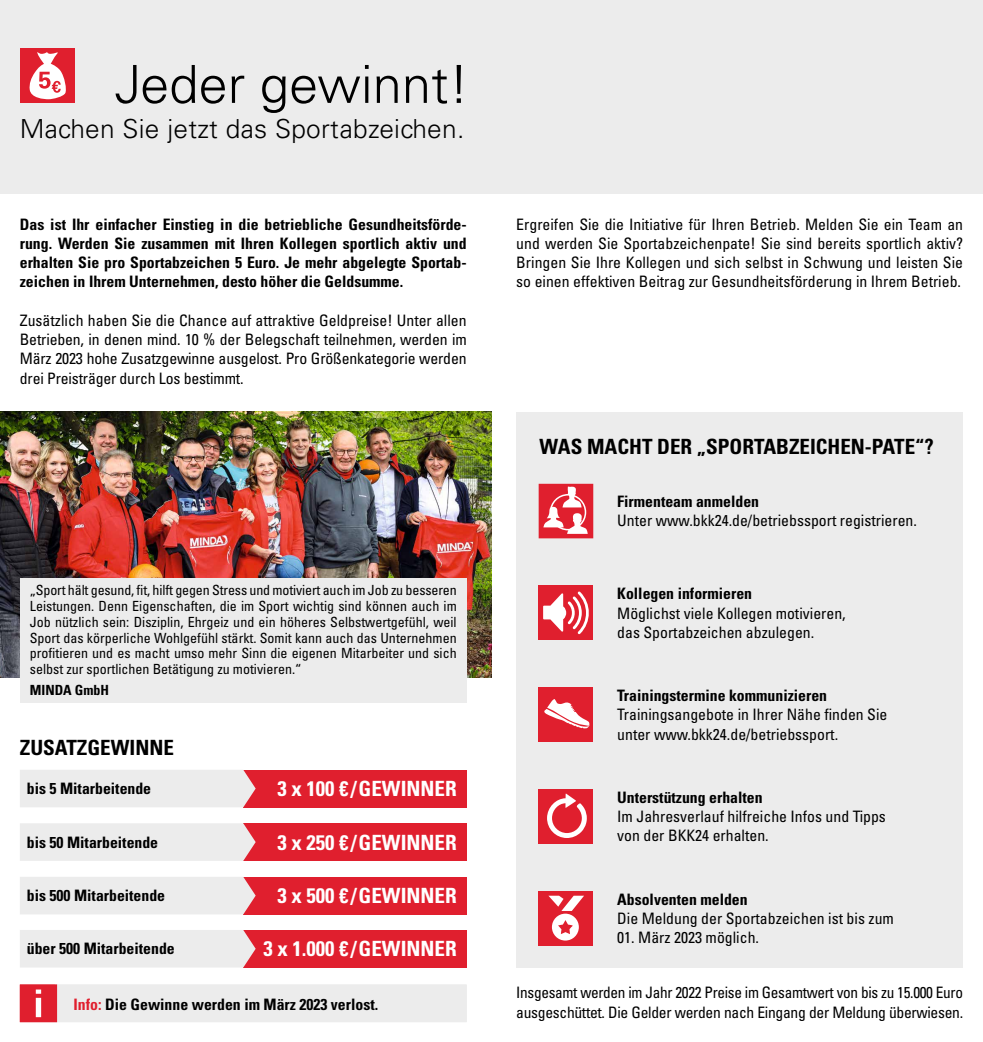
<style>
.page{position:relative;width:983px;height:1042px;background:#fff}
.page>*{position:absolute;margin:0;border:0;box-sizing:border-box;transform-origin:0 0}
.t1{font:300 52.5px "Univers LT Std";color:#000}
.t2{font:300 26.25px "Univers LT Std";letter-spacing:.01em;color:#000}
.t3{font:700 condensed 21px "Univers LT Std";color:#fff}
.t4{font:700 condensed 21px "Univers LT Std";color:#000}
.t5{font:condensed 15.75px/19.2px "Univers LT Std";color:#000}
.t6{font:700 condensed 15.75px/19.2px "Univers LT Std";color:#000;text-align:justify}
.t7{font:condensed 15.75px/19.2px "Univers LT Std";letter-spacing:-.02em;color:#000}
.t8{font:condensed 14px/15.8px "Univers LT Std";color:#000;text-align:justify}
.t9{font:700 condensed 14px "Univers LT Std";color:#000}
.s1{color:#e01f2e}
</style>
<div class="page">
<div style="left:516px;top:412px;width:446px;height:555px;background:#ececec"></div>
<div style="left:0;top:0;width:982px;height:193px;background:#ececec"></div>
<div style="left:20px;top:48px;width:54px;height:55px;background:#e01f2e"></div>
<svg style="left:29px;top:52px;width:37px;height:47px"></svg>
<img style="left:0;top:412px;width:491px;height:265px">
<div style="left:20px;top:578px;width:446px;height:124px;background:#ececec"></div>
<div style="left:538px;top:687px;width:55px;height:55px;background:#e01f2e"></div>
<svg style="left:544px;top:699px;width:45px;height:29px"></svg>
<div style="left:538px;top:891px;width:55px;height:54px;background:#e01f2e"></div>
<svg style="left:548px;top:895px;width:36px;height:45px"></svg>
<div style="left:538px;top:789px;width:55px;height:54px;background:#e01f2e"></div>
<div style="left:538px;top:484px;width:55px;height:54px;background:#e01f2e"></div>
<svg style="left:543px;top:486px;width:44px;height:48px"></svg>
<div style="left:549px;top:494px;width:37px;height:36px;border:2px solid #fff;border-radius:50%"></div>
<div style="left:538px;top:585px;width:55px;height:55px;background:#e01f2e"></div>
<svg style="left:543px;top:591px;width:46px;height:43px"></svg>
<svg style="left:547px;top:793px;width:39px;height:45px"></svg>
<div style="left:243px;top:770px;width:223px;height:37px;background:#e01f2e"></div>
<div style="left:20px;top:770px;width:235px;height:37px;background:#ececec"></div>
<div style="left:243px;top:823px;width:223px;height:38px;background:#e01f2e"></div>
<div style="left:20px;top:823px;width:235px;height:38px;background:#ececec"></div>
<div style="left:243px;top:877px;width:223px;height:37px;background:#e01f2e"></div>
<div style="left:20px;top:877px;width:235px;height:37px;background:#ececec"></div>
<div style="left:243px;top:930px;width:223px;height:37px;background:#e01f2e"></div>
<div style="left:20px;top:930px;width:235px;height:37px;background:#ececec"></div>
<svg style="left:20px;top:984px;width:446px;height:38px;background:#ebdcdd"></svg>
<h1 class="t1" style="left:115px;top:53px;width:355px">Jeder gewinnt!</h1>
<h2 class="t2" style="left:20px;top:113px;width:446px">Machen Sie jetzt das Sportabzeichen.</h2>
<p class="t6" style="left:20px;top:214px;width:448px">Das ist Ihr einfacher Einstieg in die betriebliche Gesundheitsförde&shy;rung. Werden Sie zusammen mit Ihren Kollegen sportlich aktiv und erhalten Sie pro Sportabzeichen 5 Euro. Je mehr abgelegte Sportab&shy;zeichen in Ihrem Unternehmen, desto höher die Geldsumme.</p>
<p class="t5" style="left:20px;top:310px;width:448px;text-align:justify">Zusätzlich haben Sie die Chance auf attraktive Geldpreise! Unter allen Betrieben, in denen mind. 10 % der Belegschaft teilnehmen, werden im März 2023 hohe Zusatzgewinne ausgelost. Pro Größenkategorie werden drei Preisträger durch Los bestimmt.</p>
<p class="t8" style="left:30px;top:582px;width:428px">„Sport hält gesund, fit, hilft gegen Stress und motiviert auch im Job zu besseren Leistungen. Denn Eigenschaften, die im Sport wichtig sind können auch im Job nützlich sein: Disziplin, Ehrgeiz und ein höheres Selbstwertgefühl, weil Sport das körperliche Wohlgefühl stärkt. Somit kann auch das Unternehmen profitieren und es macht umso mehr Sinn die eigenen Mitarbeiter und sich selbst zur sportlichen Betätigung zu motivieren.“</p>
<p class="t9" style="left:30px;top:681px;width:81px">MINDA GmbH</p>
<h3 class="t4" style="left:20px;top:734px;width:155px">ZUSATZGEWINNE</h3>
<p class="t6" style="left:27px;top:779px;width:126px">bis 5 Mitarbeitende</p>
<h3 class="t3" style="left:277px;top:776px;width:181px">3 x 100 €/GEWINNER</h3>
<p class="t6" style="left:27px;top:832px;width:133px">bis 50 Mitarbeitende</p>
<h3 class="t3" style="left:277px;top:829px;width:181px">3 x 250 €/GEWINNER</h3>
<p class="t6" style="left:27px;top:886px;width:140px">bis 500 Mitarbeitende</p>
<h3 class="t3" style="left:277px;top:883px;width:181px">3 x 500 €/GEWINNER</h3>
<p class="t6" style="left:27px;top:939px;width:149px">über 500 Mitarbeitende</p>
<h3 class="t3" style="left:263px;top:936px;width:195px">3 x 1.000 €/GEWINNER</h3>
<p class="t6" style="left:74px;top:994px;width:306px"><span class="s1">Info:</span> Die Gewinne werden im März 2023 verlost.</p>
<p class="t6" style="left:306px;top:994px;width:66px">2 verlost.</p>
<p class="t5" style="left:516px;top:214px;width:448px;text-align:justify">Ergreifen Sie die Initiative für Ihren Betrieb. Melden Sie ein Team an und werden Sie Sportabzeichenpate! Sie sind bereits sportlich aktiv?<br>Bringen Sie Ihre Kollegen und sich selbst in Schwung und leisten Sie so einen effektiven Beitrag zur Gesundheitsförderung in Ihrem Betrieb.</p>
<h3 class="t4" style="left:539px;top:433px;width:395px">WAS MACHT DER „SPORTABZEICHEN-PATE“?</h3>
<p class="t6" style="left:617px;top:492px;width:143px">Firmenteam anmelden</p>
<p class="t5" style="left:617px;top:511px;width:301px">Unter www.bkk24.de/betriebssport registrieren.</p>
<p class="t6" style="left:617px;top:584px;width:136px">Kollegen informieren</p>
<p class="t5" style="left:617px;top:603px;width:230px">Möglichst viele Kollegen motivieren, das Sportabzeichen abzulegen.</p>
<p class="t6" style="left:617px;top:686px;width:211px">Trainingstermine kommunizieren</p>
<p class="t5" style="left:617px;top:705px;width:271px">Trainingsangebote in Ihrer Nähe finden Sie unter www.bkk24.de/betriebssport.</p>
<p class="t6" style="left:617px;top:787px;width:147px">Unterstützung erhalten</p>
<p class="t5" style="left:617px;top:806px;width:270px">Im Jahresverlauf hilfreiche Infos und Tipps von der BKK24 erhalten.</p>
<p class="t6" style="left:617px;top:889px;width:132px">Absolventen melden</p>
<p class="t5" style="left:617px;top:908px;width:278px">Die Meldung der Sportabzeichen ist bis zum</p>
<p class="t5" style="left:617px;top:927px;width:143px">01. März 2023 möglich.</p>
<p class="t7" style="left:516px;top:983px;width:448px">Insgesamt werden im Jahr 2022 Preise im Gesamtwert von bis zu 15.000 Euro ausgeschüttet. Die Gelder werden nach Eingang der Meldung überwiesen.</p>
</div>
